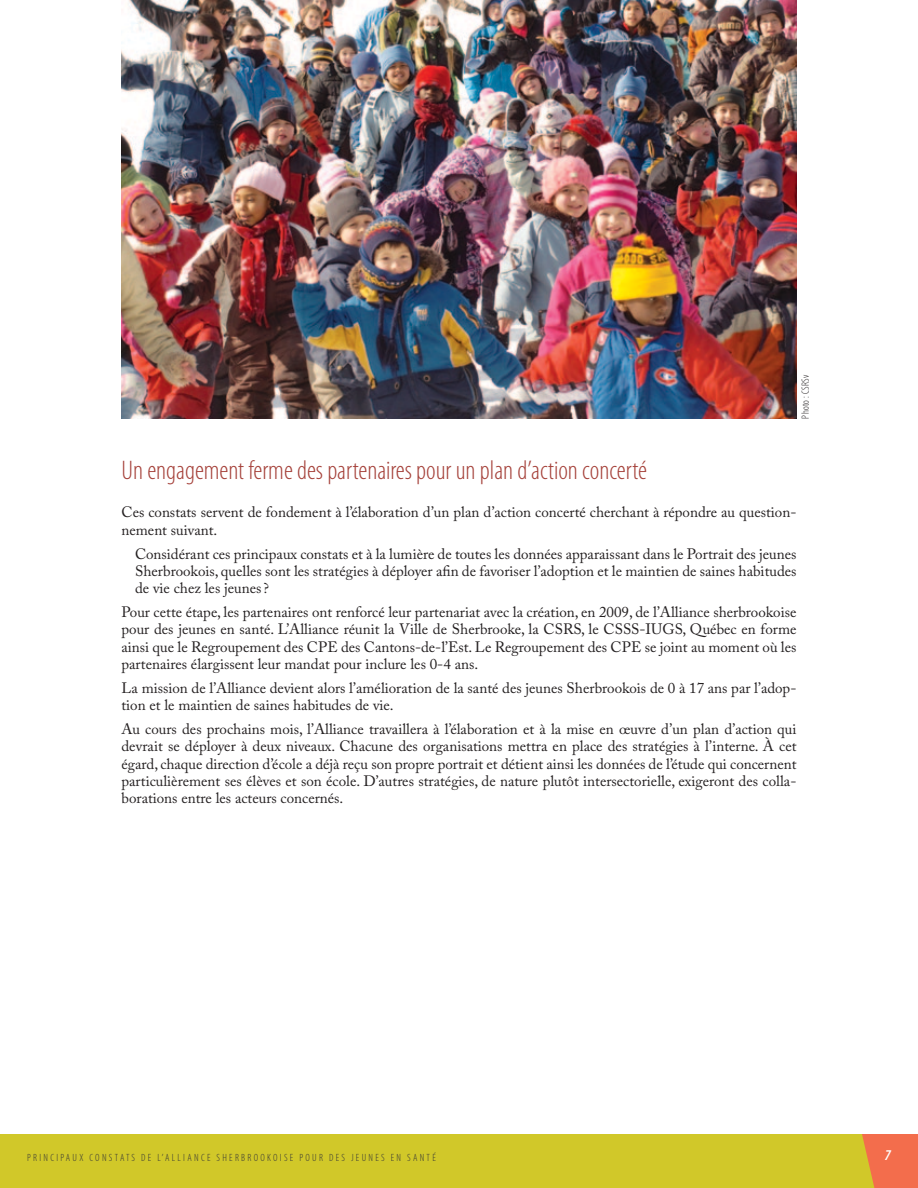
<style>
.page{position:relative;width:918px;height:1188px;background:#fff}
.page>*{position:absolute;margin:0;border:0;box-sizing:border-box;transform-origin:0 0}
.t1{font:300 condensed 27px "Myriad Pro";color:#a5413a}
.t2{font:15px/17.2px "Adobe Caslon Pro";color:#231f20;text-align:justify}
.t3{font:italic 600 condensed 15px "Myriad Pro";color:#fff}
.t4{font:300 condensed 10.5px "Myriad Pro";color:#353636}
.t5{font:300 condensed 10.5px "Myriad Pro";letter-spacing:.025em;color:#231f20}
</style>
<div class="page">
<div style="left:0;top:1134px;width:918px;height:54px;background:#d1c829"></div>
<svg style="left:862px;top:1134px;width:56px;height:54px;background:#ef7748"></svg>
<img style="left:122px;top:0;width:674px;height:418px">
<h1 class="t1" style="left:122px;top:454px;width:527px">UN ENGAGEMENT FERME DES PARTENAIRES POUR UN PLAN D’ACTION CONCERTÉ</h1>
<p class="t5" style="left:799px;top:418px;width:45px;rotate:-90deg">PHOTO : CSRSV</p>
<p class="t2" style="left:122px;top:503px;width:676px">Ces constats servent de fondement à l’élaboration d’un plan d’action concerté cherchant à répondre au question&shy;nement suivant.</p>
<p class="t2" style="left:135px;top:545px;width:663px">Considérant ces principaux constats et à la lumière de toutes les données apparaissant dans le Portrait des jeunes Sherbrookois, quelles sont les stratégies à déployer afin de favoriser l’adoption et le maintien de saines habitudes de vie chez les jeunes?</p>
<p class="t2" style="left:122px;top:603px;width:677px">Pour cette étape, les partenaires ont renforcé leur partenariat avec la création, en 2009, de l’Alliance sherbrookoise pour des jeunes en santé. L’Alliance réunit la Ville de Sherbrooke, la CSRS, le CSSS-IUGS, Québec en forme ainsi que le Regroupement des CPE des Cantons-de-l’Est. Le Regroupement des CPE se joint au moment où les partenaires élargissent leur mandat pour inclure les 0-4 ans.</p>
<p class="t2" style="left:122px;top:679px;width:676px">La mission de l’Alliance devient alors l’amélioration de la santé des jeunes Sherbrookois de 0 à 17 ans par l’adop&shy;tion et le maintien de saines habitudes de vie.</p>
<p class="t2" style="left:122px;top:720px;width:677px">Au cours des prochains mois, l’Alliance travaillera à l’élaboration et à la mise en œuvre d’un plan d’action qui devrait se déployer à deux niveaux. Chacune des organisations mettra en place des stratégies à l’interne. À cet égard, chaque direction d’école a déjà reçu son propre portrait et détient ainsi les données de l’étude qui concernent particulièrement ses élèves et son école. D’autres stratégies, de nature plutôt intersectorielle, exigeront des colla&shy;borations entre les acteurs concernés.</p>
<p class="t4" style="left:27px;top:1152px;width:13px">PRINCIPAUX</p>
<p class="t4" style="left:89px;top:1152px;width:7px">CONSTATS</p>
<p class="t4" style="left:141px;top:1152px;width:31px">DE L’ALLIANCE</p>
<p class="t4" style="left:217px;top:1152px;width:7px">SHERBROOKOISE</p>
<p class="t4" style="left:299px;top:1152px;width:7px">POUR</p>
<p class="t4" style="left:329px;top:1152px;width:6px">DES</p>
<p class="t4" style="left:351px;top:1152px;width:12px">JEUNES</p>
<p class="t4" style="left:391px;top:1152px;width:24px">EN SANTÉ</p>
<p class="t3" style="left:885px;top:1146px;width:8px">7</p>
</div>
